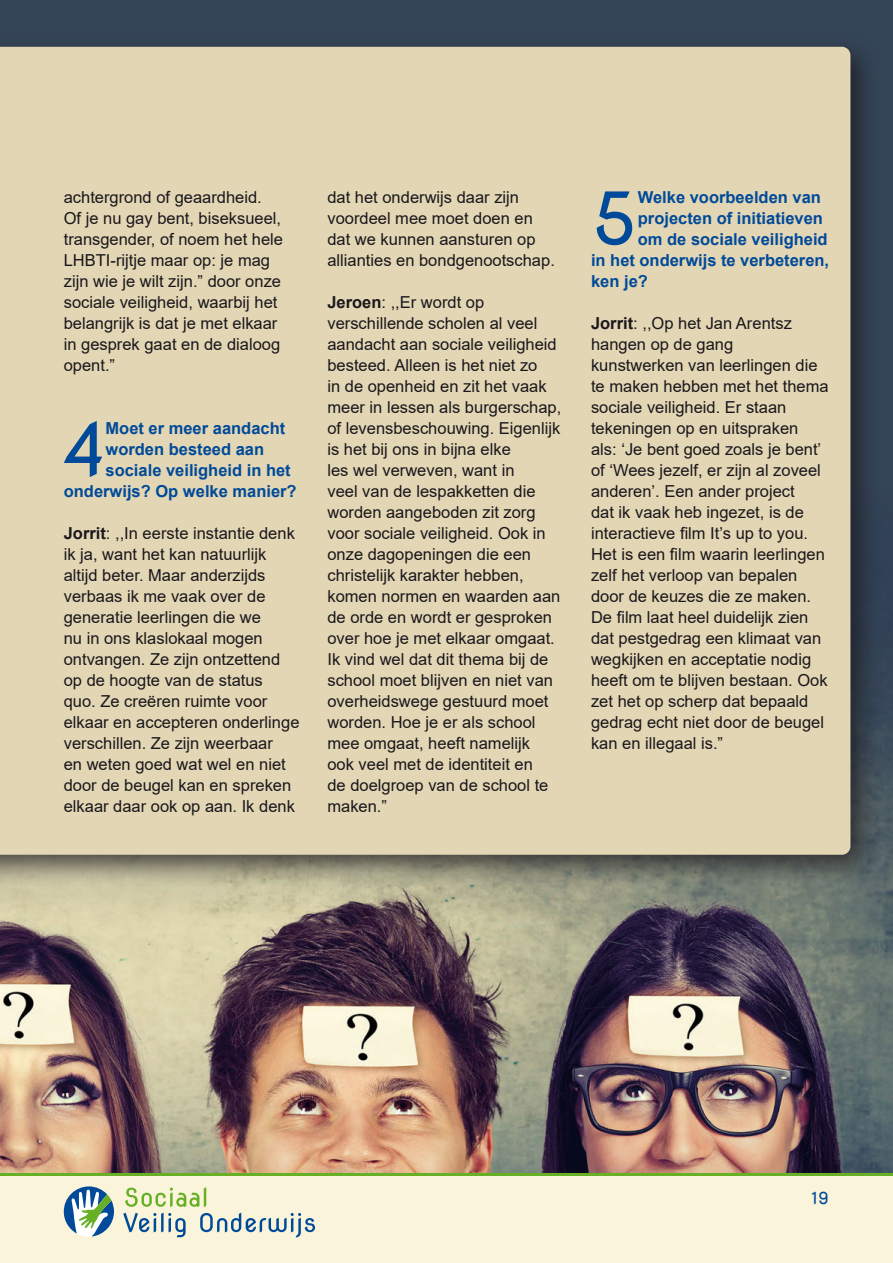
<style>
.page{position:relative;width:893px;height:1263px;background:#fff}
.page>*{position:absolute;margin:0;border:0;box-sizing:border-box;transform-origin:0 0}
.subkop_space{font:72px "Nova Round";color:#004a99}
.tekst_space{font:16.5px/21px "Arial";color:#1a171c}
.subkop_space-2{font:700 16.5px "Arial";color:#004a99}
.t1{font:16.5px "Nova Round";color:#004a99}
.s1{font-weight:700}
</style>
<div class="page">
<div style="left:0;top:1176px;width:893px;height:87px;background:#f9f4da"></div>
<div style="left:0;top:0;width:893px;height:933px;background:#354558"></div>
<img style="left:0;top:731px;width:893px;height:443px">
<div style="left:0;top:32px;width:883px;height:856px;background:#1a171c;opacity:.75"></div>
<div style="left:0;top:47px;width:850px;height:808px;background:#e3d6b4"></div>
<svg style="left:64px;top:1186px;width:50px;height:51px"></svg>
<svg style="left:125px;top:1187px;width:81px;height:20px;background:#ccdea2"></svg>
<svg style="left:123px;top:1213px;width:63px;height:24px;background:#b6c6c8"></svg>
<svg style="left:200px;top:1213px;width:115px;height:24px;background:#bbc9c9"></svg>
<hr style="left:0;top:1174px;width:893px;height:2px;background:#67af24">
<p class="tekst_space" style="left:64px;top:186px;width:221px">achtergrond of geaardheid.<br>Of je nu gay bent, biseksueel, transgender, of noem het hele<br>LHBTI-rijtje maar op: je mag zijn wie je wilt zijn.” door onze sociale veiligheid, waarbij het belangrijk is dat je met elkaar in gesprek gaat en de dialoog opent.”</p>
<p class="subkop_space" style="left:64px;top:406px;width:43px">4</p>
<p class="subkop_space-2" style="left:106px;top:416px;width:181px">Moet er meer aandacht</p>
<p class="subkop_space-2" style="left:106px;top:437px;width:160px">worden besteed aan</p>
<p class="subkop_space-2" style="left:106px;top:458px;width:187px">sociale veiligheid in het</p>
<p class="subkop_space-2" style="left:64px;top:479px;width:234px">onderwijs? Op welke manier?</p>
<p class="tekst_space" style="left:64px;top:522px;width:237px"><span class="s1">Jorrit</span>: ,,In eerste instantie denk ik ja, want het kan natuurlijk altijd beter. Maar anderzijds verbaas ik me vaak over de generatie leerlingen die we<br>nu in ons klaslokaal mogen ontvangen. Ze zijn ontzettend op de hoogte van de status<br>quo. Ze creëren ruimte voor elkaar en accepteren onderlinge verschillen. Ze zijn weerbaar<br>en weten goed wat wel en niet door de beugel kan en spreken elkaar daar ook op aan. Ik denk</p>
<p class="tekst_space" style="left:327px;top:186px;width:229px">dat het onderwijs daar zijn voordeel mee moet doen en dat we kunnen aansturen op allianties en bondgenootschap.</p>
<p class="tekst_space" style="left:327px;top:291px;width:235px"><span class="s1">Jeroen</span>: ,,Er wordt op verschillende scholen al veel aandacht aan sociale veiligheid besteed. Alleen is het niet zo<br>in de openheid en zit het vaak meer in lessen als burgerschap, of levensbeschouwing. Eigenlijk is het bij ons in bijna elke<br>les wel verweven, want in<br>veel van de lespakketten die worden aangeboden zit zorg voor sociale veiligheid. Ook in onze dagopeningen die een christelijk karakter hebben, komen normen en waarden aan de orde en wordt er gesproken over hoe je met elkaar omgaat.<br>Ik vind wel dat dit thema bij de school moet blijven en niet van overheidswege gestuurd moet worden. Hoe je er als school mee omgaat, heeft namelijk<br>ook veel met de identiteit en<br>de doelgroep van de school te maken.”</p>
<p class="subkop_space" style="left:591px;top:175px;width:48px">5</p>
<p class="subkop_space-2" style="left:638px;top:185px;width:185px">Welke voorbeelden van</p>
<p class="subkop_space-2" style="left:638px;top:206px;width:187px">projecten of initiatieven</p>
<p class="subkop_space-2" style="left:638px;top:227px;width:191px">om de sociale veiligheid</p>
<p class="subkop_space-2" style="left:591px;top:248px;width:240px">in het onderwijs te verbeteren,</p>
<p class="subkop_space-2" style="left:591px;top:269px;width:58px">ken je?</p>
<p class="tekst_space" style="left:591px;top:312px;width:239px"><span class="s1">Jorrit</span>: ,,Op het Jan Arentsz hangen op de gang kunstwerken van leerlingen die te maken hebben met het thema sociale veiligheid. Er staan tekeningen op en uitspraken<br>als: ‘Je bent goed zoals je bent’ of ‘Wees jezelf, er zijn al zoveel anderen’. Een ander project<br>dat ik vaak heb ingezet, is de interactieve film It’s up to you.<br>Het is een film waarin leerlingen zelf het verloop van bepalen door de keuzes die ze maken.<br>De film laat heel duidelijk zien dat pestgedrag een klimaat van wegkijken en acceptatie nodig heeft om te blijven bestaan. Ook zet het op scherp dat bepaald gedrag echt niet door de beugel kan en illegaal is.”</p>
<p class="t1" style="left:812px;top:1188px;width:19px">19</p>
</div>
